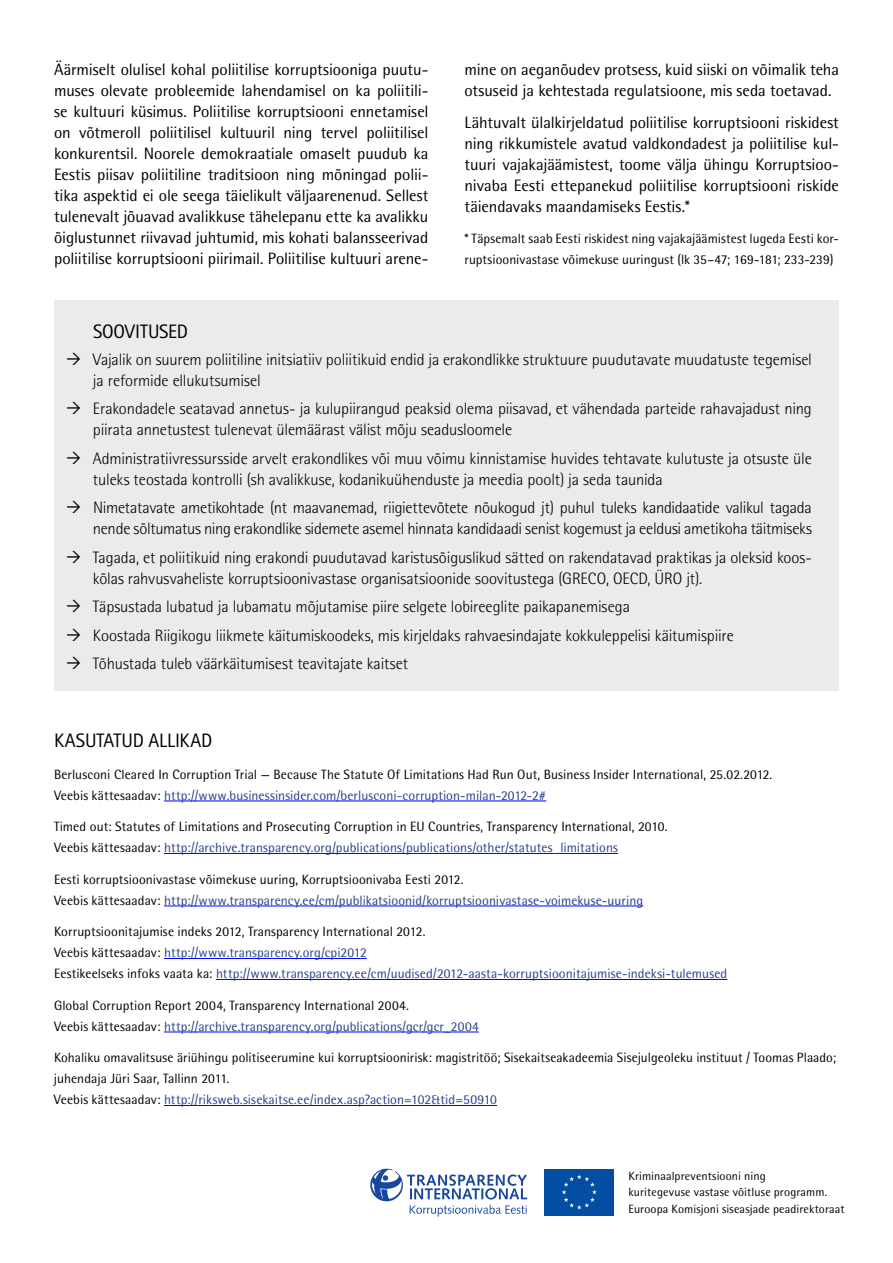
<style>
.page{position:relative;width:893px;height:1263px;background:#fff}
.page>*{position:absolute;margin:0;border:0;box-sizing:border-box;transform-origin:0 0}
.t1{font:19.5px "Rotis Sans Serif Std";letter-spacing:-.005em;color:#000}
.t2{font:300 16.5px/21px "Rotis Semi Sans Std";letter-spacing:-.005em;color:#000}
.t3{font:16.5px/21px "Rotis Semi Sans Std";letter-spacing:-.005em;color:#000;text-align:justify}
.t4{font:13.5px/21px "Rotis Semi Sans Std";letter-spacing:.005em;color:#000}
.t5{font:13.5px/21px "Rotis Semi Sans Std";letter-spacing:.005em;color:#25408f}
.t6{font:12px/16.5px "Rotis Semi Sans Std";letter-spacing:.01em;color:#000}
.s1{color:#25408f}
.s2{color:#000}
</style>
<div class="page">
<div style="left:54px;top:300px;width:785px;height:391px;background:#ebebec"></div>
<hr style="left:164px;top:801px;width:382px;height:1px;background:#00f">
<hr style="left:164px;top:853px;width:454px;height:1px;background:#00f">
<hr style="left:164px;top:906px;width:479px;height:1px;background:#00f">
<hr style="left:164px;top:958px;width:203px;height:1px;background:#00f">
<hr style="left:216px;top:979px;width:511px;height:1px;background:#00f">
<hr style="left:164px;top:1032px;width:315px;height:1px;background:#00f">
<hr style="left:164px;top:1105px;width:333px;height:1px;background:#00f">
<div style="left:543px;top:1168px;width:72px;height:49px;background:#034ea2"></div>
<svg style="left:562px;top:1174px;width:35px;height:35px"></svg>
<svg style="left:370px;top:1169px;width:157px;height:47px"></svg>
<p class="t3" style="left:54px;top:59px;width:376px">Äärmiselt olulisel kohal poliitilise korruptsiooniga puutu&shy;muses olevate probleemide lahendamisel on ka poliitili&shy;se kultuuri küsimus. Poliitilise korruptsiooni ennetamisel on võtmeroll poliitilisel kultuuril ning tervel poliitilisel konkurentsil. Noorele demokraatiale omaselt puudub ka Eestis piisav poliitiline traditsioon ning mõningad polii&shy;tika aspektid ei ole seega täielikult väljaarenenud. Sellest tulenevalt jõuavad avalikkuse tähelepanu ette ka avalikku õiglustunnet riivavad juhtumid, mis kohati balansseerivad poliitilise korruptsiooni piirimail. Poliitilise kultuuri arene-</p>
<p class="t3" style="left:464px;top:59px;width:376px">mine on aeganõudev protsess, kuid siiski on võimalik teha otsuseid ja kehtestada regulatsioone, mis seda toetavad.</p>
<p class="t3" style="left:464px;top:111px;width:376px">Lähtuvalt ülalkirjeldatud poliitilise korruptsiooni riskidest ning rikkumistele avatud valdkondadest ja poliitilise kul&shy;tuuri vajakajäämistest, toome välja ühingu Korruptsioo&shy;nivaba Eesti ettepanekud poliitilise korruptsiooni riskide täiendavaks maandamiseks Eestis.*</p>
<p class="t4" style="left:464px;top:228px;width:376px">* Täpsemalt saab Eesti riskidest ning vajakajäämistest lugeda Eesti kor&shy;ruptsioonivastase võimekuse uuringust (lk 35–47; 169-181; 233-239)</p>
<p class="t1" style="left:93px;top:319px;width:97px">SOOVITUSED</p>
<p class="t2" style="left:93px;top:348px;width:720px">Vajalik on suurem poliitiline initsiatiiv poliitikuid endid ja erakondlikke struktuure puudutavate muudatuste tegemisel ja reformide ellukutsumisel</p>
<p class="t2" style="left:93px;top:398px;width:720px">Erakondadele seatavad annetus- ja kulupiirangud peaksid olema piisavad, et vähendada parteide rahavajadust ning piirata annetustest tulenevat ülemäärast välist mõju seadusloomele</p>
<p class="t2" style="left:93px;top:447px;width:720px">Administratiivressursside arvelt erakondlikes või muu võimu kinnistamise huvides tehtavate kulutuste ja otsuste üle tuleks teostada kontrolli (sh avalikkuse, kodanikuühenduste ja meedia poolt) ja seda taunida</p>
<p class="t2" style="left:93px;top:497px;width:720px">Nimetatavate ametikohtade (nt maavanemad, riigiettevõtete nõukogud jt) puhul tuleks kandidaatide valikul tagada nende sõltumatus ning erakondlike sidemete asemel hinnata kandidaadi senist kogemust ja eeldusi ametikoha täitmiseks</p>
<p class="t2" style="left:93px;top:546px;width:720px">Tagada, et poliitikuid ning erakondi puudutavad karistusõiguslikud sätted on rakendatavad praktikas ja oleksid koos&shy;kõlas rahvusvaheliste korruptsioonivastase organisatsioonide soovitustega (GRECO, OECD, ÜRO jt).</p>
<p class="t2" style="left:93px;top:592px;width:642px;line-height:28.5px">Täpsustada lubatud ja lubamatu mõjutamise piire selgete lobireeglite paikapanemisega<br>Koostada Riigikogu liikmete käitumiskoodeks, mis kirjeldaks rahvaesindajate kokkuleppelisi käitumispiire<br>Tõhustada tuleb väärkäitumisest teavitajate kaitset</p>
<p class="t1" style="left:54px;top:729px;width:160px">KASUTATUD ALLIKAD</p>
<p class="t4" style="left:54px;top:763px;width:720px">Berlusconi Cleared In Corruption Trial — Because The Statute Of Limitations Had Run Out, Business Insider International, 25.02.2012.<br>Veebis kättesaadav: <span class="s1">http://www.businessinsider.com/berlusconi-corruption-milan-2012-2#</span></p>
<p class="t4" style="left:54px;top:816px;width:615px">Timed out: Statutes of Limitations and Prosecuting Corruption in EU Countries, Transparency International, 2010.<br>Veebis kättesaadav: <span class="s1">http://archive.transparency.org/publications/publications/other/statutes_limitations</span></p>
<p class="t4" style="left:54px;top:868px;width:591px">Eesti korruptsioonivastase võimekuse uuring, Korruptsioonivaba Eesti 2012.<br>Veebis kättesaadav: <span class="s1">http://www.transparency.ee/cm/publikatsioonid/korruptsioonivastase-voimekuse-uuring</span></p>
<p class="t5" style="left:54px;top:921px;width:675px"><span class="s2">Korruptsioonitajumise indeks 2012, Transparency International 2012.<br>Veebis kättesaadav:</span> http://www.transparency.org/cpi2012<br><span class="s2">Eestikeelseks infoks vaata ka:</span> http://www.transparency.ee/cm/uudised/2012-aasta-korruptsioonitajumise-indeksi-tulemused</p>
<p class="t4" style="left:54px;top:994px;width:426px">Global Corruption Report 2004, Transparency International 2004.<br>Veebis kättesaadav: <span class="s1">http://archive.transparency.org/publications/gcr/gcr_2004</span></p>
<p class="t4" style="left:54px;top:1047px;width:784px">Kohaliku omavalitsuse äriühingu politiseerumine kui korruptsioonirisk: magistritöö; Sisekaitseakadeemia Sisejulgeoleku instituut / Toomas Plaado; juhendaja Jüri Saar, Tallinn 2011.<br>Veebis kättesaadav: <span class="s1">http://riksweb.sisekaitse.ee/index.asp?action=102&amp;tid=50910</span></p>
<p class="t6" style="left:628px;top:1167px;width:218px">Kriminaalpreventsiooni ning<br>kuritegevuse vastase võitluse programm.<br>Euroopa Komisjoni siseasjade peadirektoraat</p>
</div>
